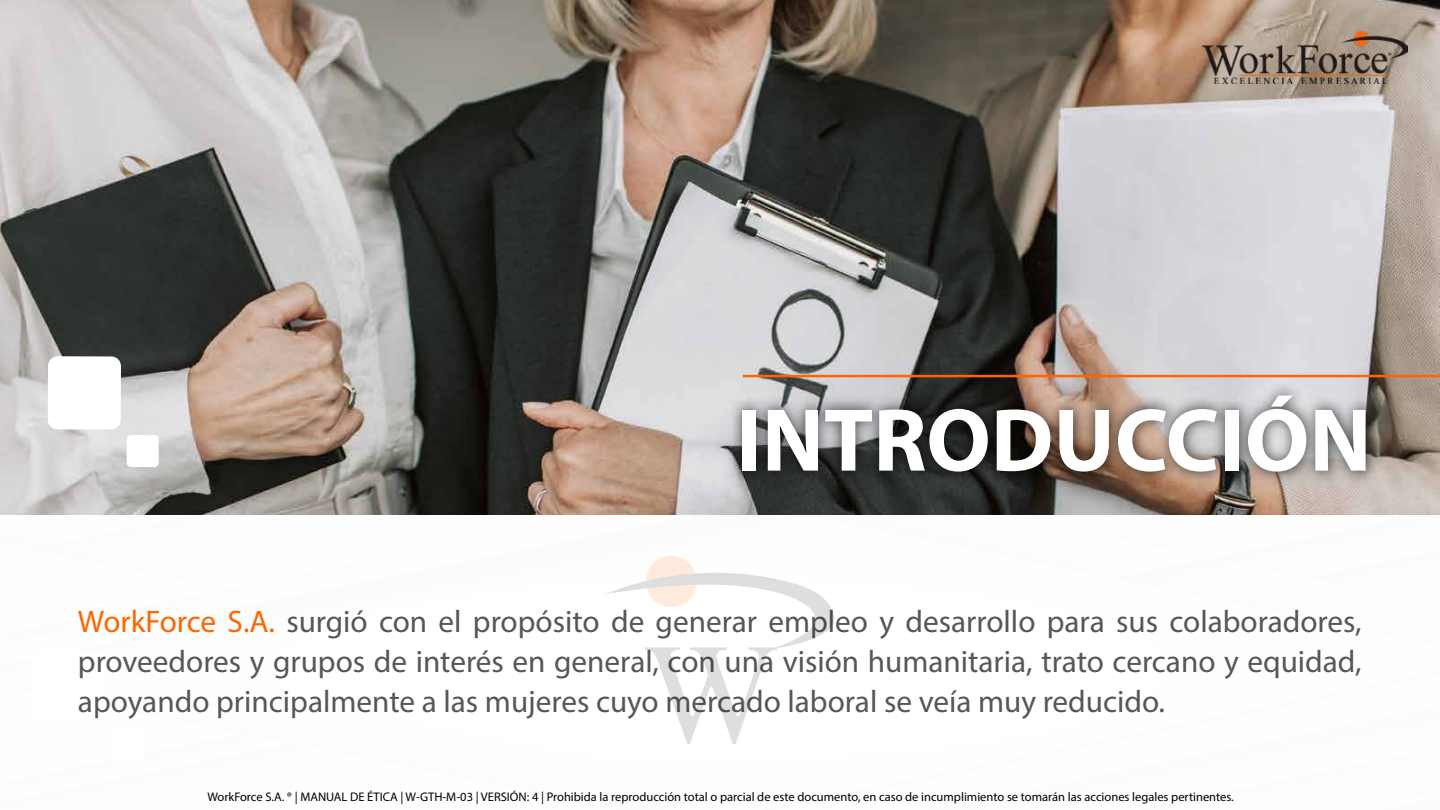
<style>
.page{position:relative;width:1440px;height:810px;background:#fff}
.page>*{position:absolute;margin:0;border:0;box-sizing:border-box;transform-origin:0 0}
.t1{font:700 90px "Myriad Pro";color:#fff}
.t2{font:31.25px/40px "Myriad Pro";color:#575756;text-align:justify}
.t3{font:12.5px "Myriad Pro";color:#000}
.s1{color:#f60}
</style>
<div class="page">
<img style="left:0;top:0;width:1440px;height:515px">
<img style="left:716px;top:376px;width:675px;height:136px">
<div style="left:48px;top:356px;width:73px;height:74px;background:#fff;border-radius:10px"></div>
<div style="left:127px;top:435px;width:32px;height:32px;background:#fff;border-radius:4px"></div>
<hr style="left:743px;top:375px;width:697px;height:2px;background:#ff6400">
<svg style="left:606px;top:556px;width:228px;height:188px"></svg>
<img style="left:1202px;top:31px;width:206px;height:53px">
<h1 class="t1" style="left:736px;top:382px;width:637px">INTRODUCCIÓN</h1>
<p class="t2" style="left:78px;top:601px;width:1285px"><span class="s1">WorkForce S.A.</span> surgió con el propósito de generar empleo y desarrollo para sus colaboradores, proveedores y grupos de interés en general, con una visión humanitaria, trato cercano y equidad, apoyando principalmente a las mujeres cuyo mercado laboral se veía muy reducido.</p>
<p class="t3" style="left:207px;top:790px;width:1028px">WorkForce S.A. ® | MANUAL DE ÉTICA | W-GTH-M-03 | VERSIÓN: 4 | Prohibida la reproducción total o parcial de este documento, en caso de incumplimiento se tomarán las acciones legales pertinentes.</p>
</div>
